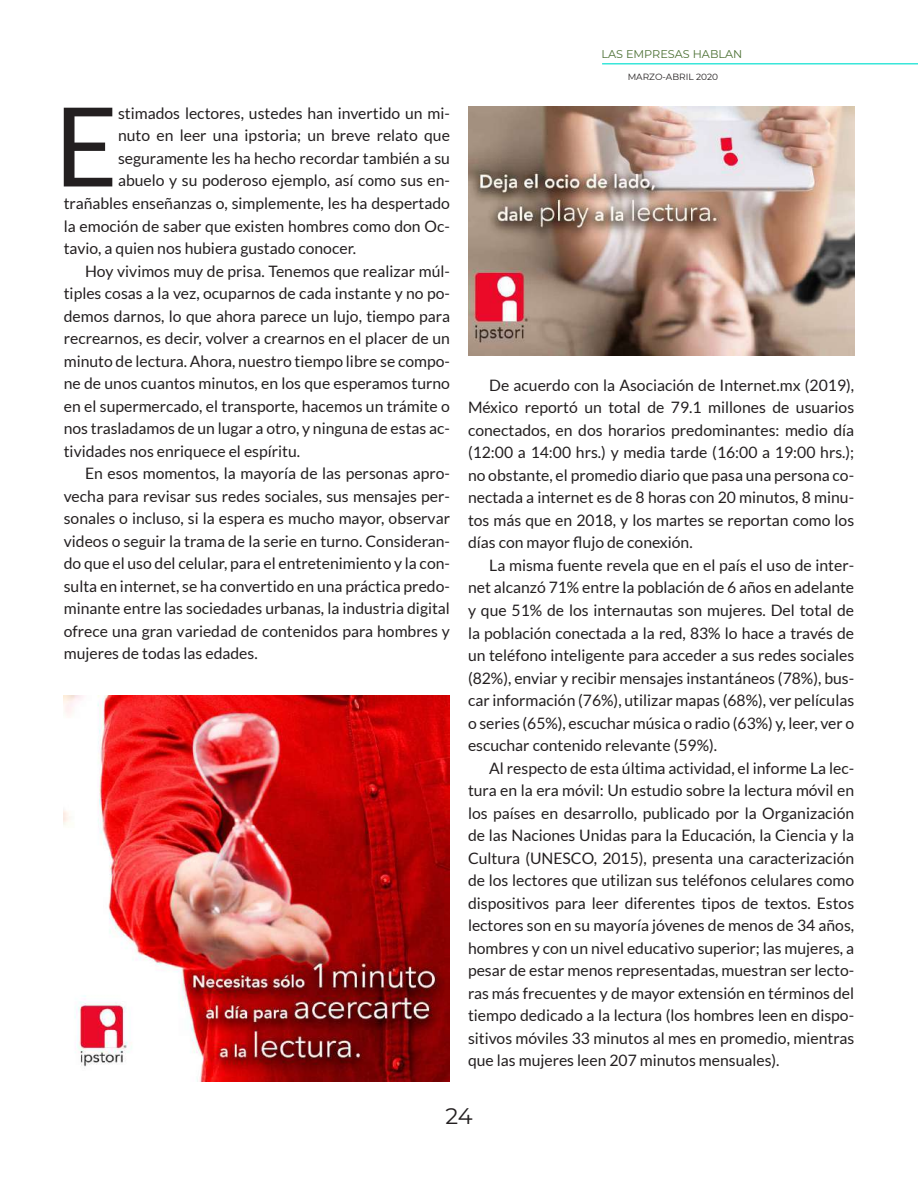
<style>
.page{position:relative;width:918px;height:1188px;background:#fff}
.page>*{position:absolute;margin:0;border:0;box-sizing:border-box;transform-origin:0 0}
.t1{font:109.95px "Lato";color:#231f20}
.t2{font:22.5px "Montserrat";color:#231f20}
.t3{font:15.75px/22.5px "Lato";color:#231f20;text-align:justify}
.t4{font:11.25px "Montserrat";color:#4c7033}
.t5{font:9px "Montserrat";color:#231f20}
</style>
<div class="page">
<hr style="left:602px;top:63px;width:316px;height:2px;background:#39e6da">
<img style="left:468px;top:106px;width:386px;height:249px">
<img style="left:64px;top:695px;width:386px;height:386px">
<p class="t4" style="left:601px;top:46px;width:142px">LAS EMPRESAS HABLAN</p>
<h1 class="t1" style="left:54px;top:85px;width:65px">E</h1>
<p class="t3" style="left:118px;top:102px;width:333px">stimados lectores, ustedes han invertido un mi-</p>
<p class="t3" style="left:118px;top:124px;width:333px">nuto en leer una ipstoria; un breve relato que</p>
<p class="t3" style="left:118px;top:147px;width:333px">seguramente les ha hecho recordar también a su</p>
<p class="t3" style="left:118px;top:169px;width:333px">abuelo y su poderoso ejemplo, así como sus en-</p>
<p class="t3" style="left:64px;top:192px;width:388px">trañables enseñanzas o, simplemente, les ha despertado</p>
<p class="t3" style="left:64px;top:214px;width:388px">la emoción de saber que existen hombres como don Oc-</p>
<p class="t3" style="left:64px;top:237px;width:294px">tavio, a quien nos hubiera gustado conocer.</p>
<p class="t3" style="left:85px;top:259px;width:366px">Hoy vivimos muy de prisa. Tenemos que realizar múl-</p>
<p class="t3" style="left:64px;top:282px;width:388px">tiples cosas a la vez, ocuparnos de cada instante y no po-</p>
<p class="t3" style="left:64px;top:304px;width:388px">demos darnos, lo que ahora parece un lujo, tiempo para</p>
<p class="t3" style="left:64px;top:327px;width:388px">recrearnos, es decir, volver a crearnos en el placer de un</p>
<p class="t3" style="left:64px;top:349px;width:388px">minuto de lectura. Ahora, nuestro tiempo libre se compo-</p>
<p class="t3" style="left:64px;top:372px;width:388px">ne de unos cuantos minutos, en los que esperamos turno</p>
<p class="t3" style="left:64px;top:395px;width:388px">en el supermercado, el transporte, hacemos un trámite o</p>
<p class="t3" style="left:64px;top:417px;width:388px">nos trasladamos de un lugar a otro, y ninguna de estas ac-</p>
<p class="t3" style="left:64px;top:440px;width:238px">tividades nos enriquece el espíritu.</p>
<p class="t3" style="left:85px;top:462px;width:366px">En esos momentos, la mayoría de las personas apro-</p>
<p class="t3" style="left:64px;top:485px;width:388px">vecha para revisar sus redes sociales, sus mensajes per-</p>
<p class="t3" style="left:64px;top:507px;width:388px">sonales o incluso, si la espera es mucho mayor, observar</p>
<p class="t3" style="left:64px;top:530px;width:388px">videos o seguir la trama de la serie en turno. Consideran-</p>
<p class="t3" style="left:64px;top:552px;width:388px">do que el uso del celular, para el entretenimiento y la con-</p>
<p class="t3" style="left:64px;top:575px;width:388px">sulta en internet, se ha convertido en una práctica predo-</p>
<p class="t3" style="left:64px;top:597px;width:388px">minante entre las sociedades urbanas, la industria digital</p>
<p class="t3" style="left:64px;top:620px;width:388px">ofrece una gran variedad de contenidos para hombres y</p>
<p class="t3" style="left:64px;top:642px;width:195px">mujeres de todas las edades.</p>
<p class="t5" style="left:628px;top:71px;width:92px">MARZO-ABRIL 2020</p>
<p class="t3" style="left:468px;top:374px;width:388px;text-indent:21px">De acuerdo con la Asociación de Internet.mx (2019), México reportó un total de 79.1 millones de usuarios conectados, en dos horarios predominantes: medio día (12:00 a 14:00 hrs.) y media tarde (16:00 a 19:00 hrs.); no obstante, el promedio diario que pasa una persona co&shy;nectada a internet es de 8 horas con 20 minutos, 8 minu&shy;tos más que en 2018, y los martes se reportan como los días con mayor flujo de conexión.</p>
<p class="t3" style="left:468px;top:554px;width:388px;text-indent:21px">La misma fuente revela que en el país el uso de inter&shy;net alcanzó 71% entre la población de 6 años en adelante y que 51% de los internautas son mujeres. Del total de la población conectada a la red, 83% lo hace a través de un teléfono inteligente para acceder a sus redes sociales (82%), enviar y recibir mensajes instantáneos (78%), bus&shy;car información (76%), utilizar mapas (68%), ver películas o series (65%), escuchar música o radio (63%) y, leer, ver o escuchar contenido relevante (59%).</p>
<p class="t3" style="left:468px;top:756px;width:388px;text-indent:21px">Al respecto de esta última actividad, el informe La lec&shy;tura en la era móvil: Un estudio sobre la lectura móvil en los países en desarrollo, publicado por la Organización de las Naciones Unidas para la Educación, la Ciencia y la Cultura (UNESCO, 2015), presenta una caracterización de los lectores que utilizan sus teléfonos celulares como dispositivos para leer diferentes tipos de textos. Estos lectores son en su mayoría jóvenes de menos de 34 años, hombres y con un nivel educativo superior; las mujeres, a pesar de estar menos representadas, muestran ser lecto&shy;ras más frecuentes y de mayor extensión en términos del tiempo dedicado a la lectura (los hombres leen en dispo&shy;sitivos móviles 33 minutos al mes en promedio, mientras que las mujeres leen 207 minutos mensuales).</p>
<h2 class="t2" style="left:445px;top:1101px;width:29px">24</h2>
</div>
